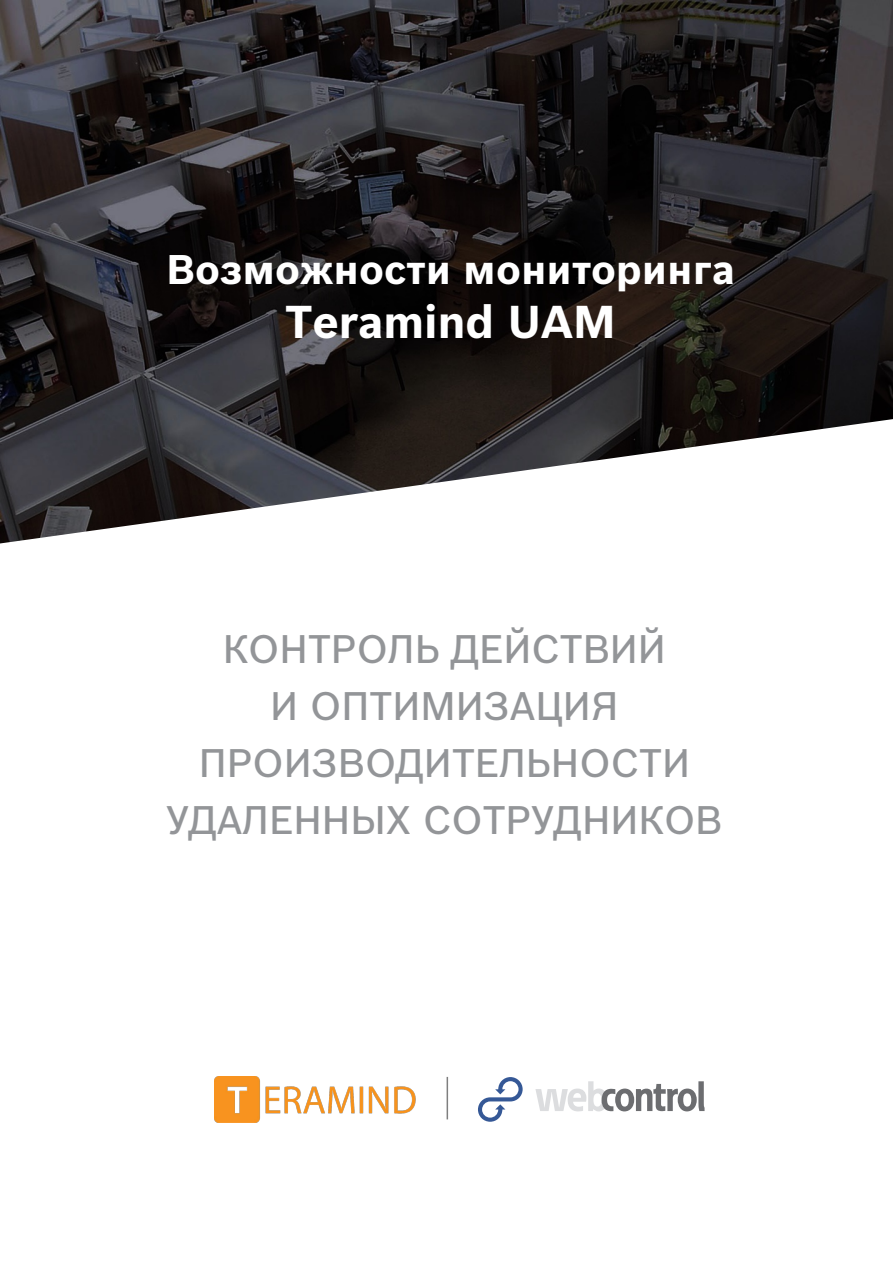
<style>
.page{position:relative;width:893px;height:1263px;background:#fff}
.page>*{position:absolute;margin:0;border:0;box-sizing:border-box;transform-origin:0 0}
.t1{font:700 45px "Bosch Sans";color:#fff}
.t2{font:700 40.5px "Bosch Sans";color:#fff}
.t3{font:500 39px/57px "Bosch Sans";color:#939598;text-align:center}
</style>
<div class="page">
<img style="left:0;top:0;width:893px;height:543px">
<img style="left:214px;top:1076px;width:202px;height:47px">
<hr style="left:447px;top:1077px;width:1px;height:42px;background:#7f7f7f">
<svg style="left:535px;top:1081px;width:170px;height:30px"></svg>
<svg style="left:478px;top:1077px;width:45px;height:45px"></svg>
<p class="t2" style="left:167px;top:244px;width:570px">Возможности мониторинга</p>
<p class="t1" style="left:286px;top:293px;width:332px">Teramind UAM</p>
<p class="t3" style="left:223px;top:620px;width:445px">КОНТРОЛЬ ДЕЙСТВИЙ<br>И ОПТИМИЗАЦИЯ</p>
<p class="t3" style="left:199px;top:734px;width:493px">ПРОИЗВОДИТЕЛЬНОСТИ</p>
<p class="t3" style="left:166px;top:791px;width:557px">УДАЛЕННЫХ СОТРУДНИКОВ</p>
</div>
